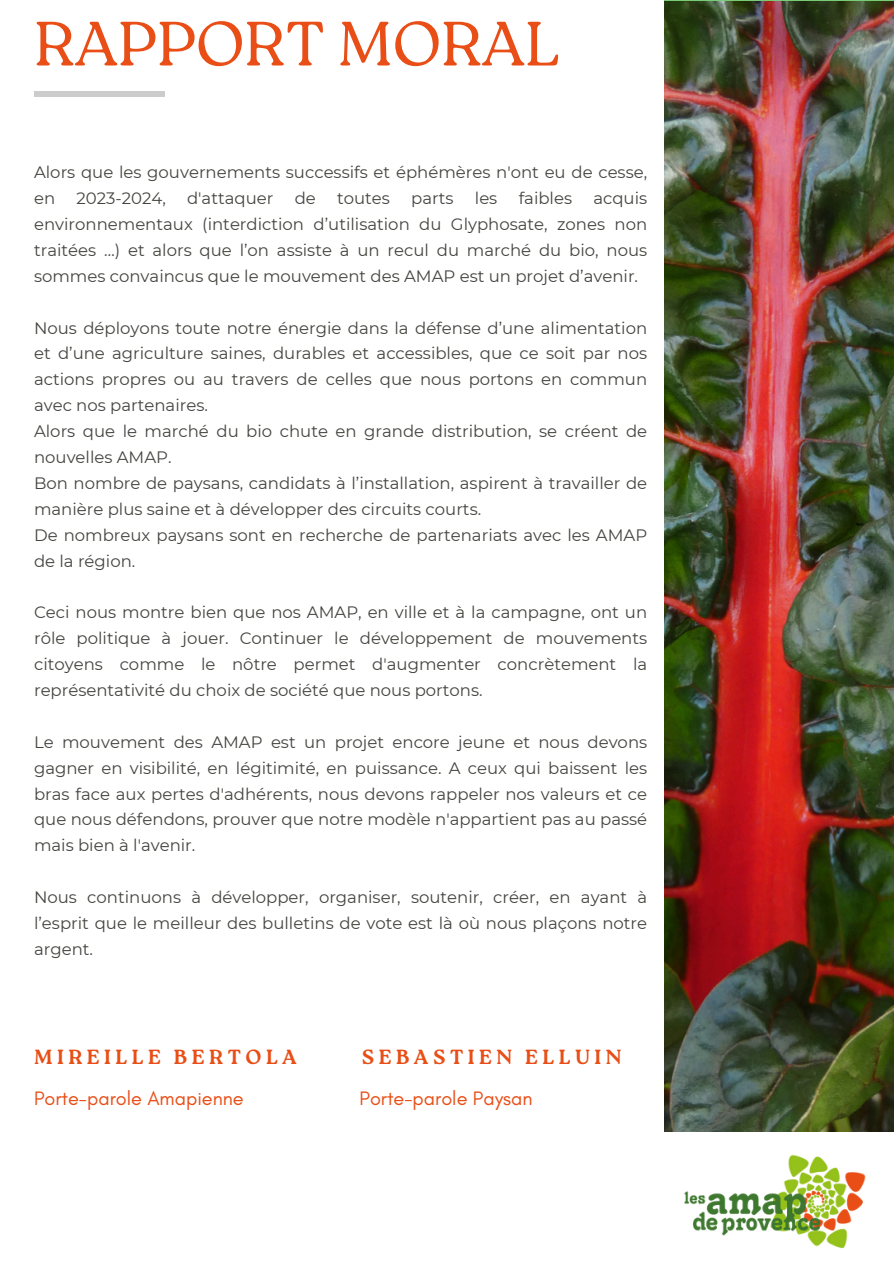
<style>
.page{position:relative;width:894px;height:1264px;background:#fff}
.page>*{position:absolute;margin:0;border:0;box-sizing:border-box;transform-origin:0 0}
.t1{font:300 62.4px "Roca One";color:#e84e16}
.t2{font:700 20.4px "Roca One";letter-spacing:.22em;color:#e84e16}
.t3{font:19.8px "Glacial Indifference";color:#e84e16}
.t4{font:16.5px/25.8px "Montserrat";color:#444440;text-align:justify}
</style>
<div class="page">
<div style="left:34px;top:92px;width:130px;height:5px;background:#ccc"></div>
<img style="left:664px;top:2px;width:229px;height:1129px">
<img style="left:684px;top:1154px;width:182px;height:95px">
<p class="t1" style="left:34px;top:7px;width:526px">RAPPORT MORAL</p>
<h1 class="t4" style="left:34px;top:159px;width:614px">Alors que les gouvernements successifs et éphémères n'ont eu de cesse, en</h1>
<h1 class="t4" style="left:76px;top:185px;width:91px">2023-2024,</h1>
<h1 class="t4" style="left:187px;top:185px;width:88px">d'attaquer</h1>
<h1 class="t4" style="left:294px;top:185px;width:23px">de</h1>
<h1 class="t4" style="left:337px;top:185px;width:54px">toutes</h1>
<h1 class="t4" style="left:411px;top:185px;width:44px">parts</h1>
<h1 class="t4" style="left:475px;top:185px;width:24px">les</h1>
<h1 class="t4" style="left:518px;top:185px;width:55px">faibles</h1>
<h1 class="t4" style="left:34px;top:185px;width:614px;text-indent:559px">acquis environnementaux (interdiction d’utilisation du Glyphosate, zones non traitées …) et alors que l’on assiste à un recul du marché du bio, nous sommes convaincus que le mouvement des AMAP est un projet d’avenir.</h1>
<p class="t4" style="left:34px;top:315px;width:614px">Nous déployons toute notre énergie dans la défense d’une alimentation et d’une agriculture saines, durables et accessibles, que ce soit par nos actions propres ou au travers de celles que nous portons en commun avec nos partenaires.</p>
<p class="t4" style="left:34px;top:418px;width:614px">Alors que le marché du bio chute en grande distribution, se créent de nouvelles AMAP.</p>
<p class="t4" style="left:34px;top:470px;width:614px">Bon nombre de paysans, candidats à l’installation, aspirent à travailler de manière plus saine et à développer des circuits courts.</p>
<p class="t4" style="left:34px;top:522px;width:614px">De nombreux paysans sont en recherche de partenariats avec les AMAP de la région.</p>
<p class="t4" style="left:34px;top:599px;width:614px">Ceci nous montre bien que nos AMAP, en ville et à la campagne, ont un rôle politique à jouer. Continuer le développement de mouvements citoyens comme le nôtre permet d'augmenter concrètement la représentativité du choix de société que nous portons.</p>
<p class="t4" style="left:34px;top:729px;width:614px">Le mouvement des AMAP est un projet encore jeune et nous devons gagner en visibilité, en légitimité, en puissance. A ceux qui baissent les bras face aux pertes d'adhérents, nous devons rappeler nos valeurs et ce que nous défendons, prouver que notre modèle n'appartient pas au passé mais bien à l'avenir.</p>
<p class="t4" style="left:34px;top:884px;width:614px">Nous continuons à développer, organiser, soutenir, créer, en ayant à l’esprit que le meilleur des bulletins de vote est là où nous plaçons notre argent.</p>
<p class="t2" style="left:34px;top:1045px;width:264px">MIREILLE BERTOLA</p>
<p class="t2" style="left:361px;top:1045px;width:261px">SEBASTIEN ELLUIN</p>
<h2 class="t3" style="left:34px;top:1085px;width:211px">Porte-parole Amapienne</h2>
<h3 class="t3" style="left:359px;top:1085px;width:174px">Porte-parole Paysan</h3>
</div>
